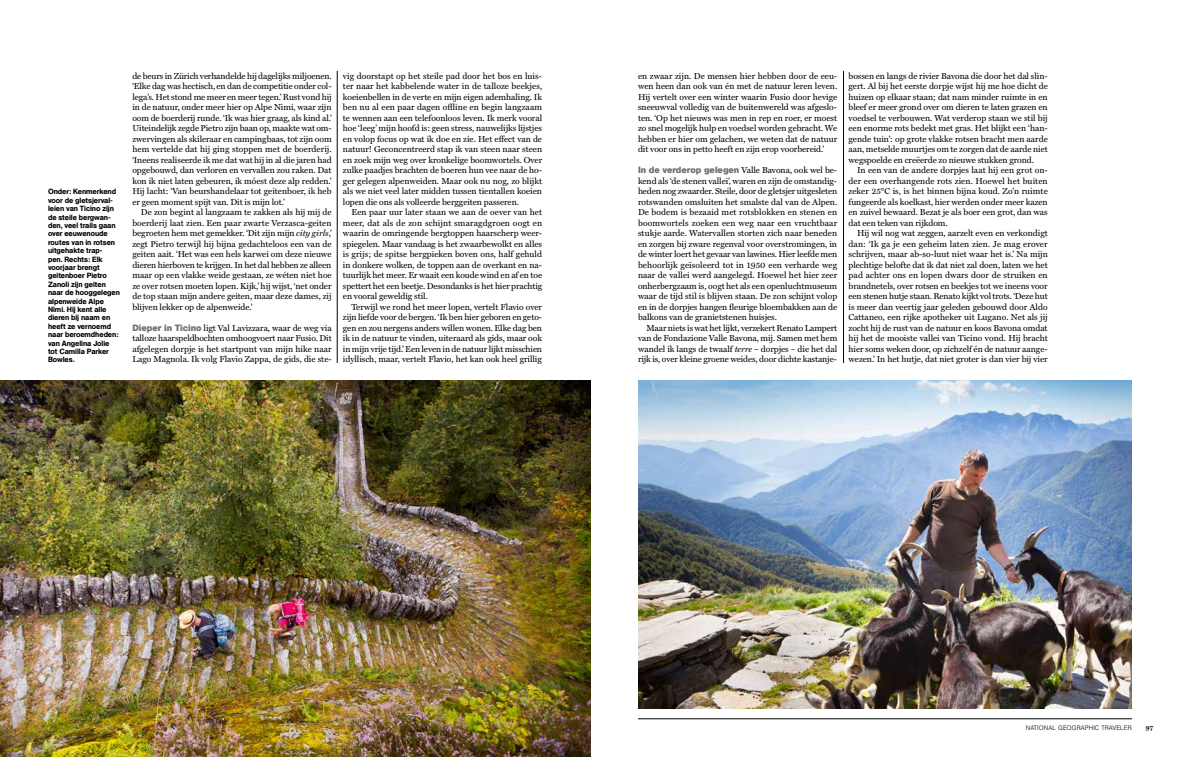
<style>
.page{position:relative;width:1180px;height:757px;background:#fff}
.page>*{position:absolute;margin:0;border:0;box-sizing:border-box;transform-origin:0 0}
.t1{font:8.7px/10.5px "Miller Text";letter-spacing:-.005em;color:#000;text-align:justify}
.t2{font:500 7.5px/8.4px "AG Book Pro";letter-spacing:-.005em;color:#000}
.t3{font:300 6.5px "AG Book Pro";letter-spacing:.02em;color:#000}
.t4{font:700 6.5px "Miller Text";color:#000}
.s1{font-style:italic}
.s2{font-family:"AG Book Pro";font-weight:700;font-size:9px;color:#6e6e6e}
</style>
<div class="page">
<hr style="left:638px;top:718px;width:493px;height:1px;background:#000">
<hr style="left:337px;top:71px;width:1px;height:292px;background:#000">
<hr style="left:843px;top:71px;width:1px;height:292px;background:#000">
<img style="left:0;top:380px;width:590px;height:377px">
<img style="left:638px;top:380px;width:493px;height:329px">
<p class="t2" style="left:48px;top:187px;width:73px">Onder: Kenmerkend voor de gletsjerval&shy;leien van Ticino zijn de steile bergwan&shy;den, veel trails gaan over eeuwenoude routes van in rotsen uitgehakte trap-<br>pen. Rechts: Elk voorjaar brengt geitenboer Pietro<br>Zanoli zijn geiten naar de hooggelegen alpenweide Alpe<br>Nimi. Hij kent alle dieren bij naam en heeft ze vernoemd naar beroemdheden: van Angelina Jolie tot Camilla Parker<br>Bowles.</p>
<p class="t1" style="left:132px;top:71px;width:201px">de beurs in Zürich verhandelde hij dagelijks miljoenen. ‘Elke dag was hectisch, en dan de competitie onder col&shy;lega’s. Het stond me meer en meer tegen.’ Rust vond hij in de natuur, onder meer hier op Alpe Nimi, waar zijn oom de boerderij runde. ‘Ik was hier graag, als kind al.’ Uiteindelijk zegde Pietro zijn baan op, maakte wat om&shy;zwervingen als skileraar en campingbaas, tot zijn oom hem vertelde dat hij ging stoppen met de boerderij. ‘Ineens realiseerde ik me dat wat hij in al die jaren had opgebouwd, dan verloren en vervallen zou raken. Dat kon ik niet laten gebeuren, ik móest deze alp redden.’ Hij lacht: ‘Van beurshandelaar tot geitenboer, ik heb er geen moment spijt van. Dit is mijn lot.’</p>
<p class="t1" style="left:132px;top:207px;width:201px;text-indent:8px">De zon begint al langzaam te zakken als hij mij de boerderij laat zien. Een paar zwarte Verzasca-geiten begroeten hem met gemekker. ‘Dit zijn mijn <span class="s1">city girls</span>,’ zegt Pietro terwijl hij bijna gedachteloos een van de geiten aait. ‘Het was een hels karwei om deze nieuwe dieren hierboven te krijgen. In het dal hebben ze alleen maar op een vlakke weide gestaan, ze wéten niet hoe ze over rotsen moeten lopen. Kijk,’ hij wijst, ‘net onder de top staan mijn andere geiten, maar deze dames, zij blijven lekker op de alpenweide.’</p>
<p class="t1" style="left:132px;top:323px;width:201px"><span class="s2">Dieper in Ticino</span> ligt Val Lavizzara, waar de weg via talloze haarspeldbochten omhoogvoert naar Fusio. Dit afgelegen dorpje is het startpunt van mijn hike naar Lago Magnola. Ik volg Flavio Zappa, de gids, die ste-</p>
<p class="t1" style="left:343px;top:71px;width:201px">vig doorstapt op het steile pad door het bos en luis&shy;ter naar het kabbelende water in de talloze beekjes, koeienbellen in de verte en mijn eigen ademhaling. Ik ben nu al een paar dagen offline en begin langzaam te wennen aan een telefoonloos leven. Ik merk vooral hoe ‘leeg’ mijn hoofd is: geen stress, nauwelijks lijstjes en volop focus op wat ik doe en zie. Het effect van de natuur! Geconcentreerd stap ik van steen naar steen en zoek mijn weg over kronkelige boomwortels. Over zulke paadjes brachten de boeren hun vee naar de ho&shy;ger gelegen alpenweiden. Maar ook nu nog, zo blijkt als we niet veel later midden tussen tientallen koeien lopen die ons als volleerde berggeiten passeren.</p>
<p class="t1" style="left:343px;top:207px;width:201px;text-indent:8px">Een paar uur later staan we aan de oever van het meer, dat als de zon schijnt smaragdgroen oogt en waarin de omringende bergtoppen haarscherp weer&shy;spiegelen. Maar vandaag is het zwaarbewolkt en alles is grijs; de spitse bergpieken boven ons, half gehuld in donkere wolken, de toppen aan de overkant en na&shy;tuurlijk het meer. Er waait een koude wind en af en toe spettert het een beetje. Desondanks is het hier prachtig en vooral geweldig stil.</p>
<p class="t1" style="left:343px;top:302px;width:201px;text-indent:8px">Terwijl we rond het meer lopen, vertelt Flavio over zijn liefde voor de bergen. ‘Ik ben hier geboren en geto&shy;gen en zou nergens anders willen wonen. Elke dag ben ik in de natuur te vinden, uiteraard als gids, maar ook in mijn vrije tijd.’ Een leven in de natuur lijkt misschien idyllisch, maar, vertelt Flavio, het kan ook heel grillig</p>
<p class="t1" style="left:638px;top:71px;width:201px">en zwaar zijn. De mensen hier hebben door de eeu&shy;wen heen dan ook van én met de natuur leren leven.<br>Hij vertelt over een winter waarin Fusio door hevige sneeuwval volledig van de buitenwereld was afgeslo&shy;ten. ‘Op het nieuws was men in rep en roer, er moest zo snel mogelijk hulp en voedsel worden gebracht. We hebben er hier om gelachen, we weten dat de natuur dit voor ons in petto heeft en zijn erop voorbereid.’</p>
<p class="t1" style="left:638px;top:165px;width:201px"><span class="s2">In de verderop gelegen</span> Valle Bavona, ook wel be&shy;kend als ‘de stenen vallei’, waren en zijn de omstandig&shy;heden nog zwaarder. Steile, door de gletsjer uitgesleten rotswanden omsluiten het smalste dal van de Alpen.<br>De bodem is bezaaid met rotsblokken en stenen en boomwortels zoeken een weg naar een vruchtbaar stukje aarde. Watervallen storten zich naar beneden en zorgen bij zware regenval voor overstromingen, in de winter loert het gevaar van lawines. Hier leefde men behoorlijk geïsoleerd tot in 1950 een verharde weg naar de vallei werd aangelegd. Hoewel het hier zeer onherbergzaam is, oogt het als een openluchtmuseum waar de tijd stil is blijven staan. De zon schijnt volop en in de dorpjes hangen fleurige bloembakken aan de balkons van de granietstenen huisjes.</p>
<p class="t1" style="left:638px;top:323px;width:201px;text-indent:8px">Maar niets is wat het lijkt, verzekert Renato Lampert van de Fondazione Valle Bavona, mij. Samen met hem wandel ik langs de twaalf <span class="s1">terre</span> – dorpjes – die het dal rijk is, over kleine groene weides, door dichte kastanje-</p>
<p class="t1" style="left:848px;top:71px;width:201px">bossen en langs de rivier Bavona die door het dal slin&shy;gert. Al bij het eerste dorpje wijst hij me hoe dicht de huizen op elkaar staan; dat nam minder ruimte in en bleef er meer grond over om dieren te laten grazen en voedsel te verbouwen. Wat verderop staan we stil bij een enorme rots bedekt met gras. Het blijkt een ‘han&shy;gende tuin’: op grote vlakke rotsen bracht men aarde aan, metselde muurtjes om te zorgen dat de aarde niet wegspoelde en creëerde zo nieuwe stukken grond.</p>
<p class="t1" style="left:848px;top:165px;width:201px;text-indent:8px">In een van de andere dorpjes laat hij een grot on&shy;der een overhangende rots zien. Hoewel het buiten zeker 25°C is, is het binnen bijna koud. Zo’n ruimte fungeerde als koelkast, hier werden onder meer kazen en zuivel bewaard. Bezat je als boer een grot, dan was dat een teken van rijkdom.</p>
<p class="t1" style="left:848px;top:228px;width:201px;text-indent:8px">Hij wil nog wat zeggen, aarzelt even en verkondigt dan: ‘Ik ga je een geheim laten zien. Je mag erover schrijven, maar ab-so-luut niet waar het is.’ Na mijn plechtige belofte dat ik dat niet zal doen, laten we het pad achter ons en lopen dwars door de struiken en brandnetels, over rotsen en beekjes tot we ineens voor een stenen hutje staan. Renato kijkt vol trots. ‘Deze hut is meer dan veertig jaar geleden gebouwd door Aldo Cattaneo, een rijke apotheker uit Lugano. Net als jij zocht hij de rust van de natuur en koos Bavona omdat hij het de mooiste vallei van Ticino vond. Hij bracht hier soms weken door, op zichzelf én de natuur aange&shy;wezen.’ In het hutje, dat niet groter is dan vier bij vier</p>
<p class="t3" style="left:1025px;top:723px;width:108px">NATIONAL GEOGRAPHIC TRAVELER</p>
<p class="t4" style="left:1145px;top:724px;width:9px">97</p>
</div>
